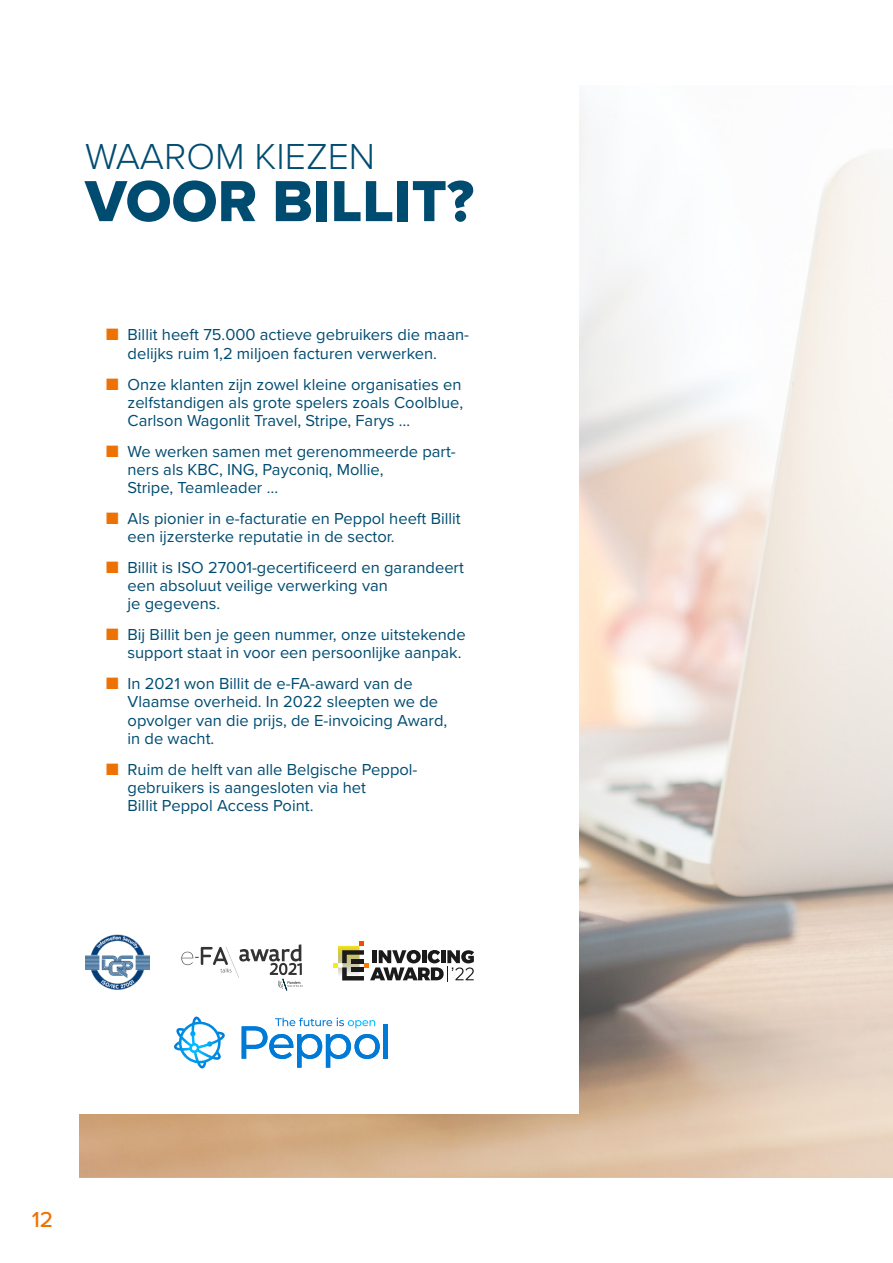
<style>
.page{position:relative;width:893px;height:1263px;background:#fff}
.page>*{position:absolute;margin:0;border:0;box-sizing:border-box;transform-origin:0 0}
.t1{font:60px "Proxima Nova Extrabld";color:#004c71}
.t2{font:300 37.5px "Proxima Nova";color:#004c71}
.t3{font:500 22.5px "Proxima Nova";color:#ee7203}
.t4{font:16.5px/18.1px "Proxima Nova";color:#004c71}
.s1{color:#ee7203}
</style>
<div class="page">
<img style="left:80px;top:107px;width:813px;height:1071px">
<div style="left:25px;top:62px;width:554px;height:1052px;background:#fff"></div>
<img style="left:85px;top:934px;width:65px;height:56px">
<svg style="left:181px;top:944px;width:122px;height:47px"></svg>
<svg style="left:174px;top:1016px;width:51px;height:52px"></svg>
<hr style="left:384px;top:1024px;width:4px;height:35px;background:#007ad7">
<svg style="left:242px;top:1017px;width:138px;height:50px"></svg>
<svg style="left:333px;top:941px;width:141px;height:41px"></svg>
<h2 class="t2" style="left:85px;top:128px;width:292px">WAAROM KIEZEN</h2>
<h1 class="t1" style="left:85px;top:156px;width:391px">VOOR BILLIT?</h1>
<p class="t4" style="left:128px;top:325px;width:343px;text-indent:-21px"><span class="s1">■</span> Billit heeft 75.000 actieve gebruikers die maan&shy;delijks ruim 1,2 miljoen facturen verwerken.</p>
<p class="t4" style="left:128px;top:374px;width:337px;text-align:justify;text-indent:-21px"><span class="s1">■</span> Onze klanten zijn zowel kleine organisaties en zelfstandigen als grote spelers zoals Coolblue, Carlson Wagonlit Travel, Stripe, Farys …</p>
<p class="t4" style="left:128px;top:441px;width:330px;text-indent:-21px"><span class="s1">■</span> We werken samen met gerenommeerde part&shy;ners als KBC, ING, Payconiq, Mollie,<br>Stripe, Teamleader …</p>
<p class="t4" style="left:128px;top:509px;width:335px;text-indent:-21px"><span class="s1">■</span> Als pionier in e-facturatie en Peppol heeft Billit een ijzersterke reputatie in de sector.</p>
<p class="t4" style="left:128px;top:558px;width:338px;text-indent:-21px"><span class="s1">■</span> Billit is ISO 27001-gecertificeerd en garandeert een absoluut veilige verwerking van<br>je gegevens.</p>
<p class="t4" style="left:106px;top:625px;width:361px;text-align:right"><span class="s1">■</span> Bij Billit ben je geen nummer, onze uitstekende support staat in voor een persoonlijke aanpak.</p>
<p class="t4" style="left:128px;top:674px;width:321px;text-indent:-21px"><span class="s1">■</span> In 2021 won Billit de e-FA-award van de Vlaamse overheid. In 2022 sleepten we de opvolger van die prijs, de E-invoicing Award, in de wacht.</p>
<p class="t4" style="left:128px;top:759px;width:291px;text-indent:-21px"><span class="s1">■</span> Ruim de helft van alle Belgische Peppol&shy;gebruikers is aangesloten via het<br>Billit Peppol Access Point.</p>
<h3 class="t3" style="left:32px;top:1203px;width:23px">12</h3>
</div>
